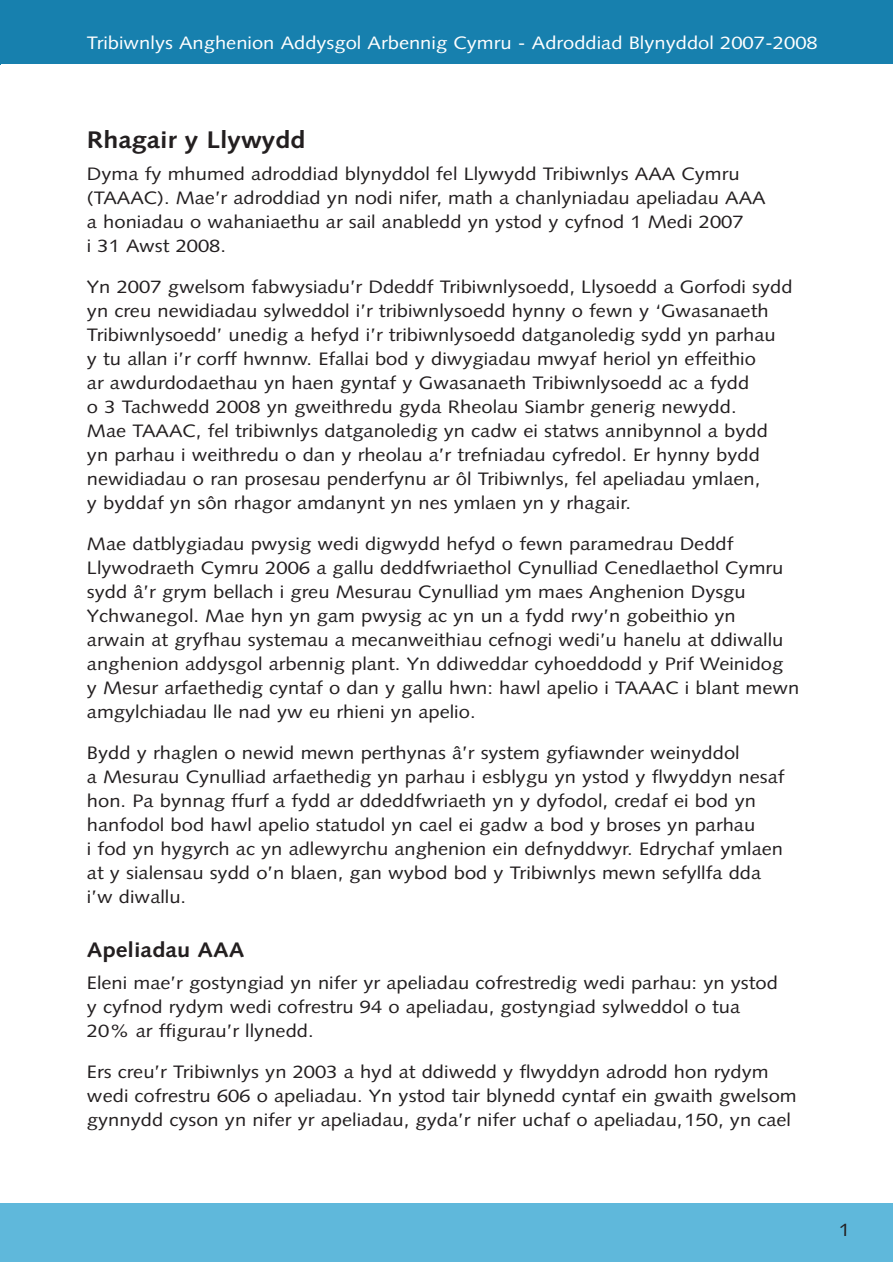
<style>
.page{position:relative;width:893px;height:1262px;background:#fff}
.page>*{position:absolute;margin:0;border:0;box-sizing:border-box;transform-origin:0 0}
.t1{font:700 24px "Syntax";color:#231f20;scale:1.12 1}
.t2{font:700 21px "Syntax";color:#231f20;scale:1.12 1}
.t3{font:18px/24px "Syntax";color:#231f20;scale:1.12 1}
.t4{font:18px "Syntax";color:#fff;scale:1.12 1}
</style>
<div class="page">
<div style="left:0;top:0;width:892px;height:64px;background:#1780ae"></div>
<div style="left:0;top:1204px;width:892px;height:58px;background:#5fb8db"></div>
<p class="t4" style="left:87px;top:32px;width:653px">Tribiwnlys Anghenion Addysgol Arbennig Cymru - Adroddiad Blynyddol 2007-2008</p>
<h1 class="t1" style="left:87px;top:126px;width:196px">Rhagair y Llywydd</h1>
<p class="t3" style="left:87px;top:162px;width:607px">Dyma fy mhumed adroddiad blynyddol fel Llywydd Tribiwnlys AAA Cymru (TAAAC). Mae’r adroddiad yn nodi nifer, math a chanlyniadau apeliadau AAA a honiadau o wahaniaethu ar sail anabledd yn ystod y cyfnod 1 Medi 2007<br>i 31 Awst 2008.</p>
<p class="t3" style="left:87px;top:275px;width:631px">Yn 2007 gwelsom fabwysiadu’r Ddeddf Tribiwnlysoedd, Llysoedd a Gorfodi sydd yn creu newidiadau sylweddol i’r tribiwnlysoedd hynny o fewn y ‘Gwasanaeth Tribiwnlysoedd’ unedig a hefyd i’r tribiwnlysoedd datganoledig sydd yn parhau<br>y tu allan i’r corff hwnnw. Efallai bod y diwygiadau mwyaf heriol yn effeithio<br>ar awdurdodaethau yn haen gyntaf y Gwasanaeth Tribiwnlysoedd ac a fydd<br>o 3 Tachwedd 2008 yn gweithredu gyda Rheolau Siambr generig newydd.<br>Mae TAAAC, fel tribiwnlys datganoledig yn cadw ei statws annibynnol a bydd yn parhau i weithredu o dan y rheolau a’r trefniadau cyfredol. Er hynny bydd newidiadau o ran prosesau penderfynu ar ôl Tribiwnlys, fel apeliadau ymlaen,<br>y byddaf yn sôn rhagor amdanynt yn nes ymlaen yn y rhagair.</p>
<p class="t3" style="left:87px;top:532px;width:637px">Mae datblygiadau pwysig wedi digwydd hefyd o fewn paramedrau Deddf Llywodraeth Cymru 2006 a gallu deddfwriaethol Cynulliad Cenedlaethol Cymru sydd â’r grym bellach i greu Mesurau Cynulliad ym maes Anghenion Dysgu Ychwanegol. Mae hyn yn gam pwysig ac yn un a fydd rwy’n gobeithio yn<br>arwain at gryfhau systemau a mecanweithiau cefnogi wedi’u hanelu at ddiwallu anghenion addysgol arbennig plant. Yn ddiweddar cyhoeddodd y Prif Weinidog<br>y Mesur arfaethedig cyntaf o dan y gallu hwn: hawl apelio i TAAAC i blant mewn amgylchiadau lle nad yw eu rhieni yn apelio.</p>
<p class="t3" style="left:87px;top:741px;width:624px">Bydd y rhaglen o newid mewn perthynas â’r system gyfiawnder weinyddol<br>a Mesurau Cynulliad arfaethedig yn parhau i esblygu yn ystod y flwyddyn nesaf hon. Pa bynnag ffurf a fydd ar ddeddfwriaeth yn y dyfodol, credaf ei bod yn hanfodol bod hawl apelio statudol yn cael ei gadw a bod y broses yn parhau<br>i fod yn hygyrch ac yn adlewyrchu anghenion ein defnyddwyr. Edrychaf ymlaen at y sialensau sydd o’n blaen, gan wybod bod y Tribiwnlys mewn sefyllfa dda i’w diwallu.</p>
<p class="t2" style="left:87px;top:938px;width:142px">Apeliadau AAA</p>
<p class="t3" style="left:87px;top:971px;width:618px">Eleni mae’r gostyngiad yn nifer yr apeliadau cofrestredig wedi parhau: yn ystod y cyfnod rydym wedi cofrestru 94 o apeliadau, gostyngiad sylweddol o tua<br>20% ar ffigurau’r llynedd.</p>
<p class="t3" style="left:87px;top:1060px;width:634px">Ers creu’r Tribiwnlys yn 2003 a hyd at ddiwedd y flwyddyn adrodd hon rydym wedi cofrestru 606 o apeliadau. Yn ystod tair blynedd cyntaf ein gwaith gwelsom gynnydd cyson yn nifer yr apeliadau, gyda’r nifer uchaf o apeliadau,150, yn cael</p>
<p class="t3" style="left:838px;top:1218px;width:12px">1</p>
</div>
